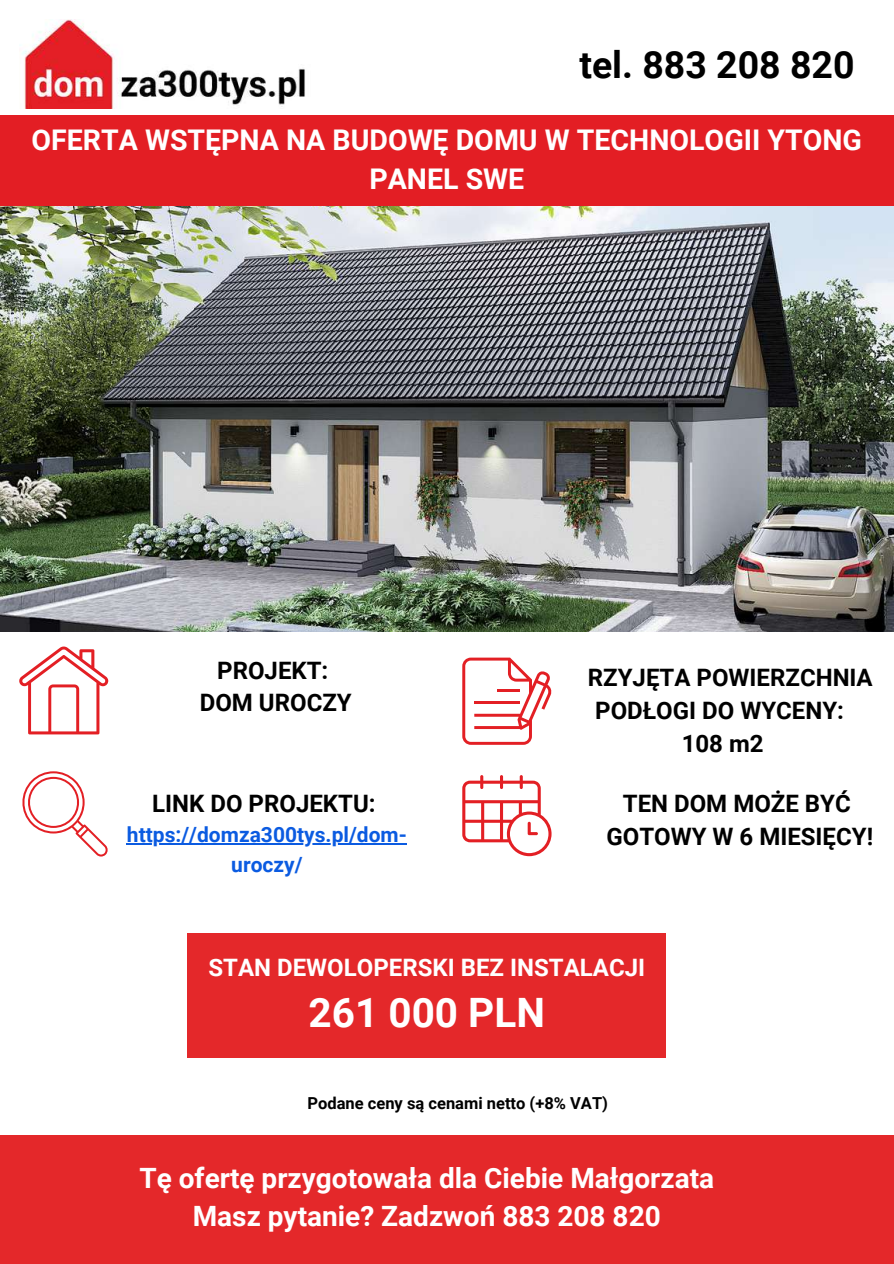
<style>
.page{position:relative;width:894px;height:1264px;background:#fff}
.page>*{position:absolute;margin:0;border:0;box-sizing:border-box;transform-origin:0 0}
.t1{font:700 40.5px "Roboto";color:#fff}
.t2{font:700 37.5px "Roboto";color:#000}
.t3{font:700 28.5px/39.3px "Roboto";color:#fff;text-align:center}
.t4{font:700 27.9px/38.1px "Roboto";color:#fff;text-align:center}
.t5{font:700 24px/32.7px "Roboto";color:#000;text-align:center}
.t6{font:700 24px "Roboto";color:#fff}
.t7{font:700 21px/29.2px "Roboto";color:#0b5be1;text-align:center}
.t8{font:700 16.5px "Roboto";color:#000}
.s1{color:#fff}
</style>
<div class="page">
<div style="left:0;top:115px;width:893px;height:91px;background:#e31e24"></div>
<img style="left:22px;top:19px;width:283px;height:89px">
<svg style="left:19px;top:646px;width:89px;height:88px"></svg>
<svg style="left:22px;top:771px;width:86px;height:85px"></svg>
<svg style="left:462px;top:657px;width:89px;height:87px"></svg>
<hr style="left:497px;top:689px;width:23px;height:3px;background:#e31f24">
<hr style="left:474px;top:701px;width:46px;height:3px;background:#e31f24">
<svg style="left:462px;top:775px;width:89px;height:81px"></svg>
<div style="left:0;top:1134px;width:893px;height:129px;background:#e4282a"></div>
<div style="left:187px;top:933px;width:479px;height:124px;background:#e4282a"></div>
<img style="left:0;top:206px;width:893px;height:426px">
<hr style="left:127px;top:843px;width:280px;height:1px;background:#0b5be1">
<h2 class="t2" style="left:579px;top:43px;width:276px">tel. 883 208 820</h2>
<p class="t3" style="left:32px;top:120px;width:831px">OFERTA WSTĘPNA NA BUDOWĘ DOMU W TECHNOLOGII YTONG<br>PANEL SWE</p>
<p class="t5" style="left:200px;top:654px;width:153px">PROJEKT:<br>DOM UROCZY</p>
<p class="t5" style="left:152px;top:787px;width:225px">LINK DO PROJEKTU:</p>
<p class="t7" style="left:127px;top:820px;width:281px">https://domza300tys.pl/dom&shy;uroczy/</p>
<p class="t5" style="left:572px;top:661px;width:302px"><span class="s1">P</span>RZYJĘTA POWIERZCHNIA<br>PODŁOGI DO WYCENY:<br>108 m2</p>
<p class="t5" style="left:606px;top:787px;width:268px">TEN DOM MOŻE BYĆ<br>GOTOWY W 6 MIESIĘCY!</p>
<p class="t6" style="left:208px;top:953px;width:438px">STAN DEWOLOPERSKI BEZ INSTALACJI</p>
<h1 class="t1" style="left:308px;top:989px;width:238px">261 000 PLN</h1>
<p class="t8" style="left:307px;top:1093px;width:302px">Podane ceny są cenami netto (+8% VAT)</p>
<p class="t4" style="left:139px;top:1159px;width:576px">Tę ofertę przygotowała dla Ciebie Małgorzata<br>Masz pytanie? Zadzwoń 883 208 820</p>
</div>
